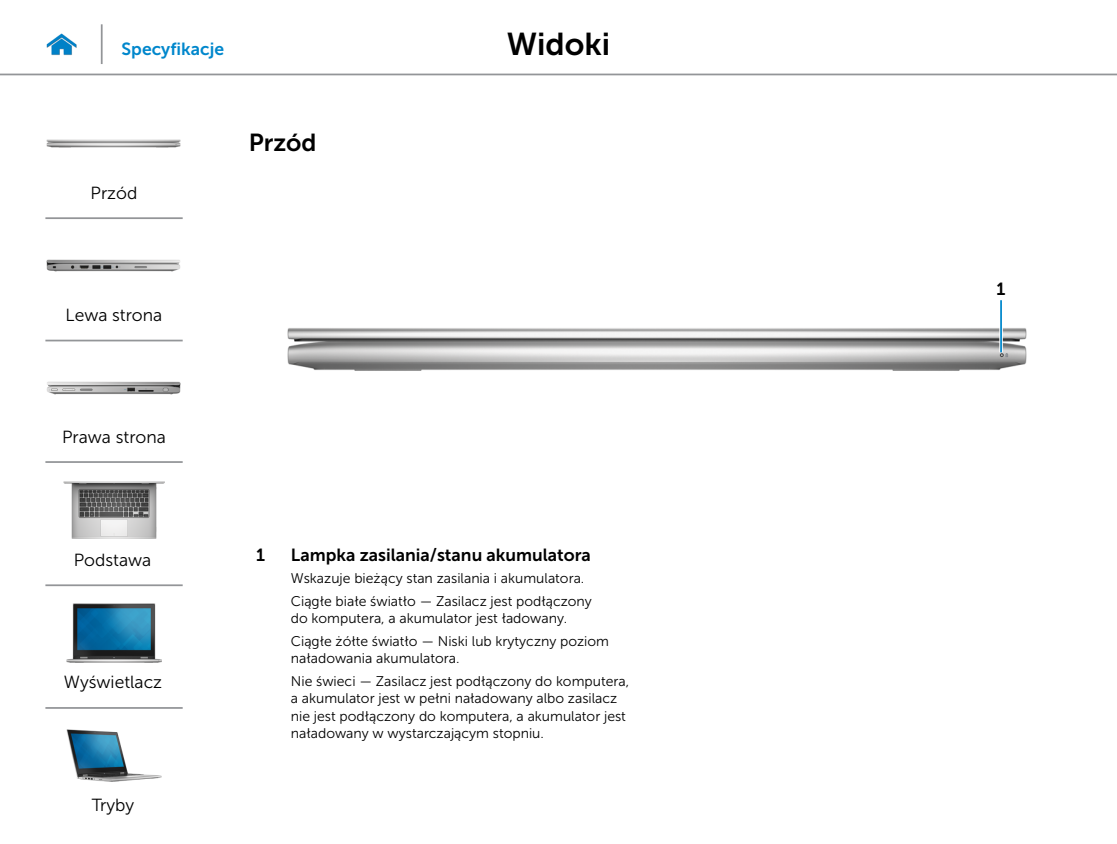
<style>
.page{position:relative;width:1117px;height:844px;background:#fff}
.page>*{position:absolute;margin:0;border:0;box-sizing:border-box;transform-origin:0 0}
.t1{font:31.5px "Museo Sans For Dell 700";color:#000}
.Head2{font:24.5px "Museo Sans For Dell 700";color:#000}
.t2{font:17.5px "Museo Sans For Dell 300";color:#000}
.Callout_Head{font:17.5px "Museo Sans For Dell 700";color:#000}
.Hyperlink{font:17.5px "Museo Sans For Dell 700";color:#0087cc}
.Callout-L{font:17.5px "Museo Sans For Dell 700";color:#000}
.Callout_description{font:14px/17.5px "Museo Sans For Dell 300";color:#000}
</style>
<div class="page">
<hr style="left:0;top:74px;width:1116px;height:1px;background:#939598">
<img style="left:46px;top:33px;width:31px;height:23px">
<img style="left:287px;top:328px;width:740px;height:43px">
<hr style="left:999px;top:300px;width:3px;height:52px;background:#fff">
<hr style="left:999px;top:300px;width:2px;height:52px;background:#0087cc">
<hr style="left:101px;top:24px;width:2px;height:40px;background:#939598">
<img style="left:47px;top:139px;width:134px;height:9px">
<img style="left:47px;top:259px;width:133px;height:13px">
<img style="left:47px;top:381px;width:134px;height:13px">
<img style="left:64px;top:481px;width:100px;height:57px">
<img style="left:66px;top:603px;width:95px;height:59px">
<img style="left:66px;top:729px;width:95px;height:52px">
<hr style="left:45px;top:217px;width:138px;height:2px;background:#939598">
<hr style="left:45px;top:339px;width:138px;height:2px;background:#939598">
<hr style="left:45px;top:461px;width:138px;height:2px;background:#939598">
<hr style="left:45px;top:584px;width:138px;height:2px;background:#939598">
<hr style="left:45px;top:706px;width:138px;height:2px;background:#939598">
<p class="Hyperlink" style="left:122px;top:39px;width:104px">Specyfikacje</p>
<h1 class="t1" style="left:506px;top:26px;width:105px">Widoki</h1>
<p class="t2" style="left:91px;top:183px;width:48px">Przód</p>
<p class="t2" style="left:66px;top:305px;width:98px">Lewa strona</p>
<p class="t2" style="left:62px;top:428px;width:105px">Prawa strona</p>
<p class="t2" style="left:74px;top:550px;width:79px">Podstawa</p>
<p class="t2" style="left:64px;top:672px;width:100px">Wyświetlacz</p>
<p class="t2" style="left:92px;top:795px;width:44px">Tryby</p>
<p class="Head2" style="left:249px;top:128px;width:69px">Przód</p>
<p class="Callout_Head" style="left:256px;top:544px;width:10px">1</p>
<p class="Callout_Head" style="left:291px;top:544px;width:301px">Lampka zasilania/stanu akumulatora</p>
<p class="Callout_description" style="left:291px;top:569px;width:295px">Wskazuje bieżący stan zasilania i akumulatora.</p>
<p class="Callout_description" style="left:291px;top:592px;width:302px">Ciągłe białe światło — Zasilacz jest podłączony do komputera, a akumulator jest ładowany.</p>
<p class="Callout_description" style="left:291px;top:632px;width:319px">Ciągłe żółte światło — Niski lub krytyczny poziom naładowania akumulatora.</p>
<p class="Callout_description" style="left:291px;top:672px;width:339px">Nie świeci — Zasilacz jest podłączony do komputera, a akumulator jest w pełni naładowany albo zasilacz nie jest podłączony do komputera, a akumulator jest naładowany w wystarczającym stopniu.</p>
<p class="Callout-L" style="left:996px;top:279px;width:10px">1</p>
</div>
